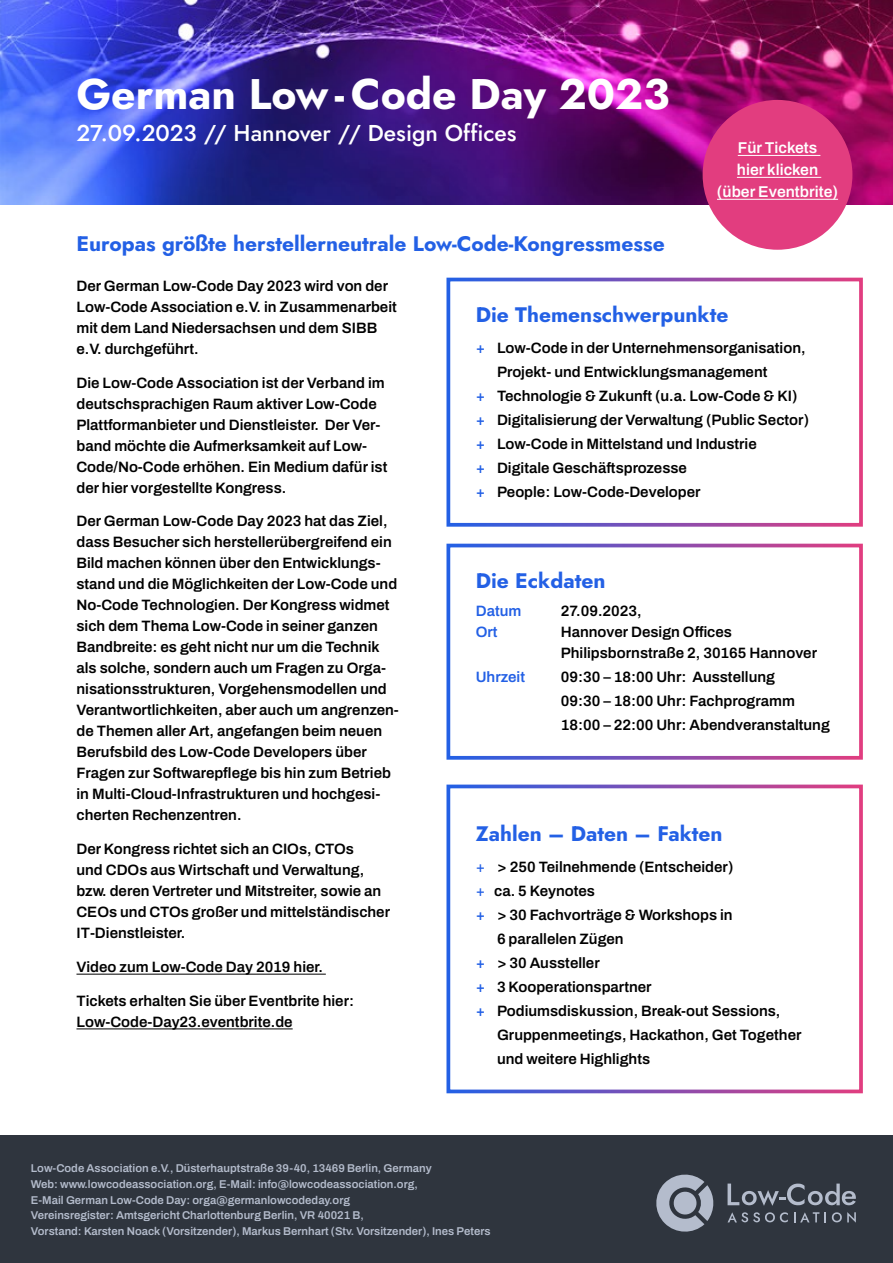
<style>
.page{position:relative;width:893px;height:1263px;background:#fff}
.page>*{position:absolute;margin:0;border:0;box-sizing:border-box;transform-origin:0 0}
.t1{font:700 42.75px "Jost";color:#fff}
.t2{font:500 22.95px "Jost";color:#fff}
.t3{font:700 21px "Jost";color:#2360e5}
.t4{font:600 15.6px/21.9px "Archivo";color:#fff;text-align:center}
.t5{font:600 15px/21px "Archivo";color:#000}
.t6{font:600 15px "Archivo";color:#2360e5}
.t7{font:600 11.25px/15.9px "Archivo";color:#b4bccc}
.s1{color:#2360e5}
.s2{font-weight:500;color:#2360e5}
</style>
<div class="page">
<img style="left:0;top:0;width:893px;height:204px">
<div style="left:446px;top:544px;width:417px;height:216px;border:4px solid #fff"></div>
<hr style="left:76px;top:974px;width:250px;height:1px;background:#000">
<hr style="left:76px;top:1028px;width:217px;height:1px;background:#000">
<div style="left:446px;top:278px;width:417px;height:249px;border:4px solid #fff"></div>
<div style="left:446px;top:784px;width:417px;height:309px;border:4px solid #fff"></div>
<div style="left:0;top:1135px;width:893px;height:128px;background:#2f353e"></div>
<svg style="left:656px;top:1174px;width:58px;height:57px"></svg>
<svg style="left:728px;top:1183px;width:128px;height:23px"></svg>
<svg style="left:728px;top:1212px;width:60px;height:10px"></svg>
<svg style="left:794px;top:1212px;width:25px;height:10px"></svg>
<svg style="left:832px;top:1212px;width:24px;height:11px"></svg>
<div style="left:703px;top:100px;width:149px;height:150px;background:#e23d7f;border-radius:50%"></div>
<hr style="left:738px;top:155px;width:82px;height:1px;background:#fff">
<hr style="left:737px;top:177px;width:84px;height:1px;background:#fff">
<hr style="left:717px;top:199px;width:121px;height:1px;background:#fff">
<h1 class="t1" style="left:76px;top:65px;width:595px">German Low - Code Day 2023</h1>
<h2 class="t2" style="left:76px;top:118px;width:442px">27.09.2023 // Hannover // Design Offices</h2>
<p class="t4" style="left:717px;top:137px;width:123px">Für Tickets<br>hier klicken (über Eventbrite)</p>
<h3 class="t3" style="left:76px;top:230px;width:590px">Europas größte herstellerneutrale Low-Code-Kongressmesse</h3>
<p class="t5" style="left:76px;top:275px;width:322px">Der German Low-Code Day 2023 wird von der Low-Code Association e.V. in Zusammenarbeit mit dem Land Niedersachsen und dem SIBB e.V. durchgeführt.</p>
<p class="t5" style="left:76px;top:372px;width:312px">Die Low-Code Association ist der Verband im deutschsprachigen Raum aktiver Low-Code Plattformanbieter und Dienstleister. Der Ver&shy;band möchte die Aufmerksamkeit auf Low-Code/No-Code erhöhen. Ein Medium dafür ist der hier vorgestellte Kongress.</p>
<p class="t5" style="left:76px;top:511px;width:324px">Der German Low-Code Day 2023 hat das Ziel, dass Besucher sich herstellerübergreifend ein Bild machen können über den Entwicklungs&shy;stand und die Möglichkeiten der Low-Code und No-Code Technologien. Der Kongress widmet sich dem Thema Low-Code in seiner ganzen Bandbreite: es geht nicht nur um die Technik als solche, sondern auch um Fragen zu Orga&shy;nisationsstrukturen, Vorgehensmodellen und Verantwortlichkeiten, aber auch um angrenzen&shy;de Themen aller Art, angefangen beim neuen Berufsbild des Low-Code Developers über Fragen zur Softwarepflege bis hin zum Betrieb in Multi-Cloud-Infrastrukturen und hochgesi&shy;cherten Rechenzentren.</p>
<p class="t5" style="left:76px;top:838px;width:315px">Der Kongress richtet sich an CIOs, CTOs<br>und CDOs aus Wirtschaft und Verwaltung, bzw. deren Vertreter und Mitstreiter, sowie an CEOs und CTOs großer und mittelständischer IT-Dienstleister.</p>
<p class="t5" style="left:76px;top:956px;width:248px">Video zum Low-Code Day 2019 hier.</p>
<p class="t5" style="left:76px;top:990px;width:279px">Tickets erhalten Sie über Eventbrite hier:<br>Low-Code-Day23.eventbrite.de</p>
<h3 class="t3" style="left:476px;top:300px;width:254px">Die Themenschwerpunkte</h3>
<p class="t5" style="left:476px;top:338px;width:331px"><span class="s1">+</span> Low-Code in der Unternehmensorganisation,</p>
<p class="t5" style="left:497px;top:362px;width:272px">Projekt- und Entwicklungsmanagement</p>
<p class="t5" style="left:476px;top:386px;width:323px"><span class="s1">+</span> Technologie &amp; Zukunft (u.a. Low-Code &amp; KI)</p>
<p class="t5" style="left:476px;top:410px;width:335px"><span class="s1">+</span> Digitalisierung der Verwaltung (Public Sector)</p>
<p class="t5" style="left:476px;top:434px;width:283px"><span class="s1">+</span> Low-Code in Mittelstand und Industrie</p>
<p class="t5" style="left:476px;top:458px;width:213px"><span class="s1">+</span> Digitale Geschäftsprozesse</p>
<p class="t5" style="left:476px;top:482px;width:226px"><span class="s1">+</span> People: Low-Code-Developer</p>
<h3 class="t3" style="left:476px;top:566px;width:131px">Die Eckdaten</h3>
<p class="t6" style="left:476px;top:600px;width:47px">Datum</p>
<p class="t5" style="left:561px;top:601px;width:82px">27.09.2023,</p>
<p class="t6" style="left:476px;top:621px;width:23px">Ort</p>
<p class="t5" style="left:561px;top:622px;width:258px">Hannover Design Offices<br>Philipsbornstraße 2, 30165 Hannover</p>
<p class="t6" style="left:476px;top:666px;width:51px">Uhrzeit</p>
<p class="t5" style="left:561px;top:665px;width:271px;line-height:24px">09:30 – 18:00 Uhr: Ausstellung<br>09:30 – 18:00 Uhr: Fachprogramm<br>18:00 – 22:00 Uhr: Abendveranstaltung</p>
<h3 class="t3" style="left:476px;top:819px;width:248px">Zahlen – Daten – Fakten</h3>
<p class="t5" style="left:476px;top:856px;width:259px"><span class="s2">+</span> &gt; 250 Teilnehmende (Entscheider)</p>
<p class="t5" style="left:476px;top:880px;width:121px"><span class="s2">+</span> ca. 5 Keynotes</p>
<p class="t5" style="left:476px;top:904px;width:258px"><span class="s1">+</span> &gt; 30 Fachvorträge &amp; Workshops in</p>
<p class="t5" style="left:497px;top:928px;width:128px">6 parallelen Zügen</p>
<p class="t5" style="left:476px;top:952px;width:126px"><span class="s1">+</span> &gt; 30 Aussteller</p>
<p class="t5" style="left:476px;top:976px;width:177px"><span class="s1">+</span> 3 Kooperationspartner</p>
<p class="t5" style="left:476px;top:1000px;width:306px"><span class="s1">+</span> Podiumsdiskussion, Break-out Sessions,</p>
<p class="t5" style="left:497px;top:1024px;width:306px">Gruppenmeetings, Hackathon, Get Together</p>
<p class="t5" style="left:497px;top:1048px;width:155px">und weitere Highlights</p>
<p class="t7" style="left:31px;top:1160px;width:461px">Low-Code Association e.V., Düsterhauptstraße 39-40, 13469 Berlin, Germany<br>Web: www.lowcodeassociation.org, E-Mail: info@lowcodeassociation.org,<br>E-Mail German Low-Code Day: orga@germanlowcodeday.org<br>Vereinsregister: Amtsgericht Charlottenburg Berlin, VR 40021 B,<br>Vorstand: Karsten Noack (Vorsitzender), Markus Bernhart (Stv. Vorsitzender), Ines Peters</p>
</div>
